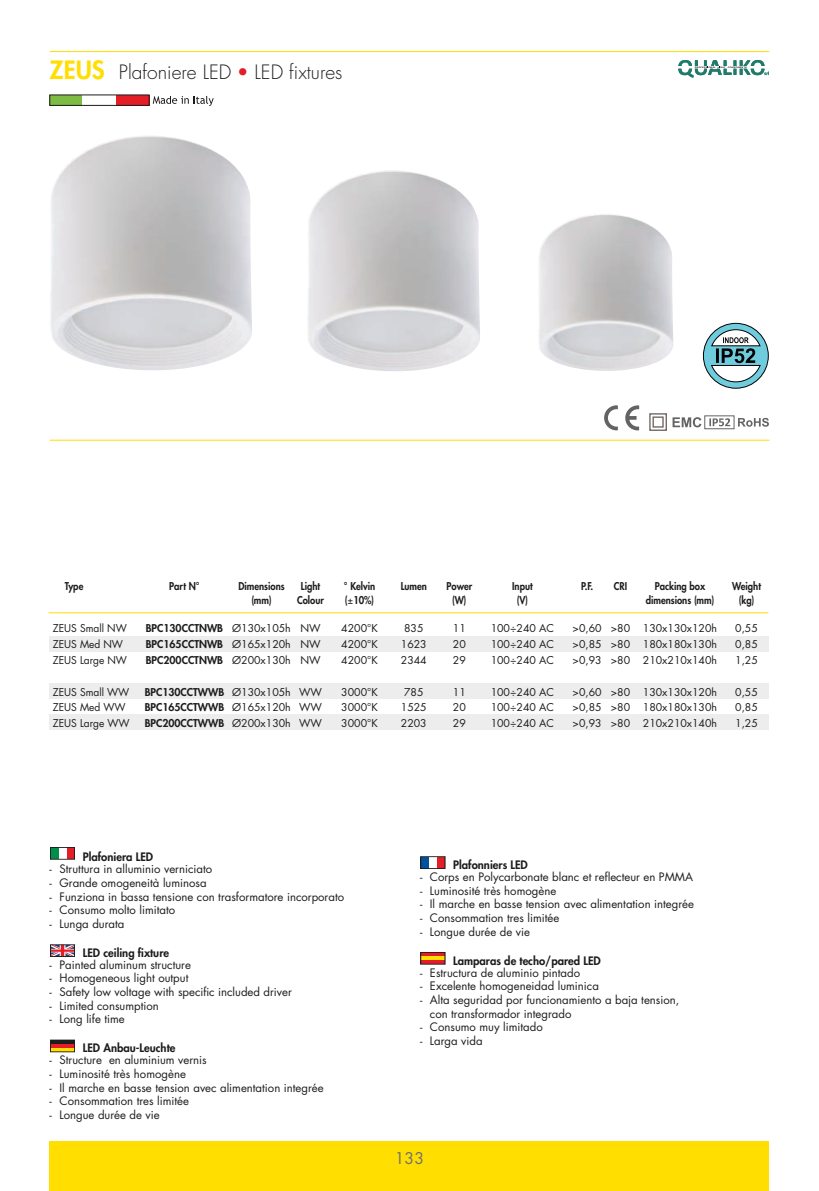
<style>
.page{position:relative;width:819px;height:1191px;background:#fff}
.page>*{position:absolute;margin:0;border:0;box-sizing:border-box;transform-origin:0 0}
.t1{font:300 19.25px "Futura";color:#1c1c1b}
.t2{font:15.75px "Futura";color:#717070}
.t3{font:11.38px/13.7px "Futura";color:#1c1c1b}
.t4{font:800 11.38px "Futura";color:#1c1c1b}
.t5{font:10.5px "Futura";color:#1c1c1b}
.t6{font:800 10.5px "Futura";color:#1c1c1b}
.t7{font:800 10.5px "Futura";color:#1c1c1b;scale:.9 1}
.s1{font-weight:800;font-size:24.5px;color:#ffde00}
.s2{font-weight:400;color:#e31e26}
.s3{font-weight:400}
</style>
<div class="page">
<svg style="left:678px;top:60px;width:91px;height:18px"></svg>
<div style="left:50px;top:1141px;width:719px;height:50px;background:#ffde00"></div>
<hr style="left:50px;top:51px;width:719px;height:1px;background:#ffde00">
<svg style="left:50px;top:847px;width:25px;height:13px"></svg>
<svg style="left:50px;top:944px;width:25px;height:12px"></svg>
<svg style="left:50px;top:1040px;width:25px;height:12px"></svg>
<svg style="left:420px;top:856px;width:25px;height:12px"></svg>
<hr style="left:420px;top:952px;width:25px;height:4px;background:#e31e26">
<hr style="left:420px;top:960px;width:25px;height:4px;background:#e31e26">
<hr style="left:420px;top:956px;width:25px;height:4px;background:#ffde00">
<div style="left:420px;top:952px;width:25px;height:12px;border:1px solid #1c1c1b"></div>
<svg style="left:604px;top:405px;width:14px;height:25px"></svg>
<svg style="left:625px;top:405px;width:14px;height:25px"></svg>
<hr style="left:50px;top:440px;width:719px;height:1px;background:#ffde00">
<div style="left:50px;top:636px;width:719px;height:16px;background:#ededee"></div>
<div style="left:50px;top:683px;width:719px;height:16px;background:#ededee"></div>
<div style="left:50px;top:714px;width:719px;height:16px;background:#ededee"></div>
<hr style="left:49px;top:612px;width:719px;height:1px;background:#ffde00">
<img style="left:50px;top:136px;width:202px;height:234px">
<img style="left:307px;top:170px;width:173px;height:201px">
<img style="left:539px;top:214px;width:134px;height:157px">
<div style="left:50px;top:95px;width:33px;height:10px;background:#7dbb42"></div>
<div style="left:116px;top:95px;width:33px;height:10px;background:#e31e26"></div>
<div style="left:50px;top:95px;width:99px;height:11px;border:1px solid #1c1c1b"></div>
<svg style="left:153px;top:96px;width:61px;height:10px"></svg>
<svg style="left:672px;top:417px;width:29px;height:10px"></svg>
<svg style="left:652px;top:416px;width:12px;height:12px"></svg>
<div style="left:649px;top:413px;width:18px;height:18px;border:1px solid #716764"></div>
<div style="left:653px;top:417px;width:10px;height:10px;background:#fff"></div>
<div style="left:652px;top:416px;width:11px;height:11px;border:1px solid #716764"></div>
<div style="left:704px;top:415px;width:30px;height:14px;border:1px solid #636364"></div>
<svg style="left:709px;top:418px;width:21px;height:8px"></svg>
<svg style="left:738px;top:418px;width:30px;height:9px"></svg>
<svg style="left:702px;top:323px;width:67px;height:66px"></svg>
<h1 class="t1" style="left:50px;top:60px;width:294px"><span class="s1">ZEUS</span> Plafoniere LED <span class="s2">•</span> LED fixtures</h1>
<p class="t7" style="left:65px;top:579px;width:22px">Type</p>
<p class="t7" style="left:169px;top:579px;width:35px">Part N°</p>
<p class="t7" style="left:238px;top:579px;width:53px">Dimensions</p>
<p class="t7" style="left:301px;top:579px;width:23px">Light</p>
<p class="t7" style="left:344px;top:579px;width:36px">° Kelvin</p>
<p class="t7" style="left:400px;top:579px;width:31px">Lumen</p>
<p class="t7" style="left:446px;top:579px;width:30px">Power</p>
<p class="t7" style="left:512px;top:579px;width:24px">Input</p>
<p class="t7" style="left:581px;top:579px;width:15px">P.F.</p>
<p class="t7" style="left:613px;top:579px;width:16px">CRI</p>
<p class="t7" style="left:654px;top:579px;width:58px">Packing box</p>
<p class="t7" style="left:732px;top:579px;width:33px">Weight</p>
<p class="t7" style="left:251px;top:593px;width:24px">(mm)</p>
<p class="t7" style="left:297px;top:593px;width:31px">Colour</p>
<p class="t7" style="left:345px;top:593px;width:34px">(<span class="s3">±</span>10%)</p>
<p class="t7" style="left:452px;top:593px;width:17px">(W)</p>
<p class="t7" style="left:517px;top:593px;width:14px">(V)</p>
<p class="t7" style="left:645px;top:593px;width:78px">dimensions (mm)</p>
<p class="t7" style="left:738px;top:593px;width:19px">(kg)</p>
<p class="t5" style="left:53px;top:621px;width:75px">ZEUS Small NW</p>
<p class="t6" style="left:146px;top:621px;width:176px">BPC130CCTNWB <span class="s3">Ø130x105h NW</span></p>
<p class="t5" style="left:341px;top:621px;width:38px">4200°K</p>
<p class="t5" style="left:404px;top:621px;width:21px">835</p>
<p class="t5" style="left:453px;top:621px;width:14px">11</p>
<p class="t5" style="left:490px;top:621px;width:65px">100÷240 AC</p>
<p class="t5" style="left:572px;top:621px;width:146px">&gt;0,60 &gt;80 130x130x120h</p>
<p class="t5" style="left:735px;top:621px;width:24px">0,55</p>
<p class="t5" style="left:53px;top:637px;width:72px">ZEUS Med NW</p>
<p class="t6" style="left:146px;top:637px;width:176px">BPC165CCTNWB <span class="s3">Ø165x120h NW</span></p>
<p class="t5" style="left:341px;top:637px;width:38px">4200°K</p>
<p class="t5" style="left:401px;top:637px;width:27px">1623</p>
<p class="t5" style="left:453px;top:637px;width:14px">20</p>
<p class="t5" style="left:490px;top:637px;width:65px">100÷240 AC</p>
<p class="t5" style="left:572px;top:637px;width:146px">&gt;0,85 &gt;80 180x180x130h</p>
<p class="t5" style="left:735px;top:637px;width:24px">0,85</p>
<p class="t5" style="left:53px;top:653px;width:76px">ZEUS Large NW</p>
<p class="t6" style="left:146px;top:653px;width:176px">BPC200CCTNWB <span class="s3">Ø200x130h NW</span></p>
<p class="t5" style="left:341px;top:653px;width:38px">4200°K</p>
<p class="t5" style="left:401px;top:653px;width:27px">2344</p>
<p class="t5" style="left:453px;top:653px;width:14px">29</p>
<p class="t5" style="left:490px;top:653px;width:65px">100÷240 AC</p>
<p class="t5" style="left:572px;top:653px;width:146px">&gt;0,93 &gt;80 210x210x140h</p>
<p class="t5" style="left:735px;top:653px;width:24px">1,25</p>
<p class="t5" style="left:53px;top:684px;width:78px">ZEUS Small WW</p>
<p class="t6" style="left:145px;top:684px;width:179px">BPC130CCTWWB <span class="s3">Ø130x105h WW</span></p>
<p class="t5" style="left:341px;top:684px;width:38px">3000°K</p>
<p class="t5" style="left:404px;top:684px;width:21px">785</p>
<p class="t5" style="left:453px;top:684px;width:14px">11</p>
<p class="t5" style="left:490px;top:684px;width:65px">100÷240 AC</p>
<p class="t5" style="left:572px;top:684px;width:146px">&gt;0,60 &gt;80 130x130x120h</p>
<p class="t5" style="left:735px;top:684px;width:24px">0,55</p>
<p class="t5" style="left:53px;top:700px;width:74px">ZEUS Med WW</p>
<p class="t6" style="left:145px;top:700px;width:179px">BPC165CCTWWB <span class="s3">Ø165x120h WW</span></p>
<p class="t5" style="left:341px;top:700px;width:38px">3000°K</p>
<p class="t5" style="left:401px;top:700px;width:27px">1525</p>
<p class="t5" style="left:453px;top:700px;width:14px">20</p>
<p class="t5" style="left:490px;top:700px;width:65px">100÷240 AC</p>
<p class="t5" style="left:572px;top:700px;width:146px">&gt;0,85 &gt;80 180x180x130h</p>
<p class="t5" style="left:735px;top:700px;width:24px">0,85</p>
<p class="t5" style="left:53px;top:716px;width:78px">ZEUS Large WW</p>
<p class="t6" style="left:145px;top:716px;width:179px">BPC200CCTWWB <span class="s3">Ø200x130h WW</span></p>
<p class="t5" style="left:341px;top:716px;width:38px">3000°K</p>
<p class="t5" style="left:401px;top:716px;width:27px">2203</p>
<p class="t5" style="left:453px;top:716px;width:14px">29</p>
<p class="t5" style="left:490px;top:716px;width:65px">100÷240 AC</p>
<p class="t5" style="left:572px;top:716px;width:146px">&gt;0,93 &gt;80 210x210x140h</p>
<p class="t5" style="left:735px;top:716px;width:24px">1,25</p>
<p class="t4" style="left:83px;top:849px;width:72px">Plafoniera LED</p>
<p class="t3" style="left:50px;top:862px;width:164px">- Struttura in alluminio verniciato</p>
<p class="t3" style="left:50px;top:875px;width:158px">- Grande omogeneità luminosa</p>
<p class="t3" style="left:50px;top:889px;width:296px">- Funziona in bassa tensione con trasformatore incorporato</p>
<p class="t3" style="left:50px;top:903px;width:127px">- Consumo molto limitato</p>
<p class="t3" style="left:50px;top:916px;width:76px">- Lunga durata</p>
<p class="t4" style="left:83px;top:945px;width:88px">LED ceiling fixture</p>
<p class="t3" style="left:50px;top:957px;width:143px">- Painted aluminum structure</p>
<p class="t3" style="left:50px;top:971px;width:140px">- Homogeneous light output</p>
<p class="t3" style="left:50px;top:985px;width:244px">- Safety low voltage with specific included driver</p>
<p class="t3" style="left:50px;top:998px;width:111px">- Limited consumption</p>
<p class="t3" style="left:50px;top:1012px;width:77px">- Long life time</p>
<p class="t4" style="left:83px;top:1040px;width:94px">LED Anbau-Leuchte</p>
<p class="t3" style="left:50px;top:1053px;width:159px">- Structure en aluminium vernis</p>
<p class="t3" style="left:50px;top:1066px;width:138px">- Luminosité très homogène</p>
<p class="t3" style="left:50px;top:1080px;width:275px">- Il marche en basse tension avec alimentation integrée</p>
<p class="t3" style="left:50px;top:1094px;width:141px">- Consommation tres limitée</p>
<p class="t3" style="left:50px;top:1107px;width:112px">- Longue durée de vie</p>
<p class="t4" style="left:453px;top:857px;width:76px">Plafonniers LED</p>
<p class="t3" style="left:420px;top:870px;width:274px">- Corps en Polycarbonate blanc et reflecteur en PMMA</p>
<p class="t3" style="left:420px;top:883px;width:138px">- Luminosité très homogène</p>
<p class="t3" style="left:420px;top:897px;width:275px">- Il marche en basse tension avec alimentation integrée</p>
<p class="t3" style="left:420px;top:911px;width:141px">- Consommation tres limitée</p>
<p class="t3" style="left:420px;top:924px;width:112px">- Longue durée de vie</p>
<p class="t4" style="left:453px;top:953px;width:149px">Lamparas de techo/pared LED</p>
<p class="t3" style="left:420px;top:965px;width:162px">- Estructura de aluminio pintado</p>
<p class="t3" style="left:420px;top:979px;width:180px">- Excelente homogeneidad luminica</p>
<p class="t3" style="left:430px;top:992px;width:251px;text-indent:-10px">- Alta seguridad por funcionamiento a baja tension, con transformador integrado</p>
<p class="t3" style="left:420px;top:1020px;width:124px">- Consumo muy limitado</p>
<p class="t3" style="left:420px;top:1033px;width:64px">- Larga vida</p>
<h2 class="t2" style="left:395px;top:1147px;width:31px">133</h2>
</div>
